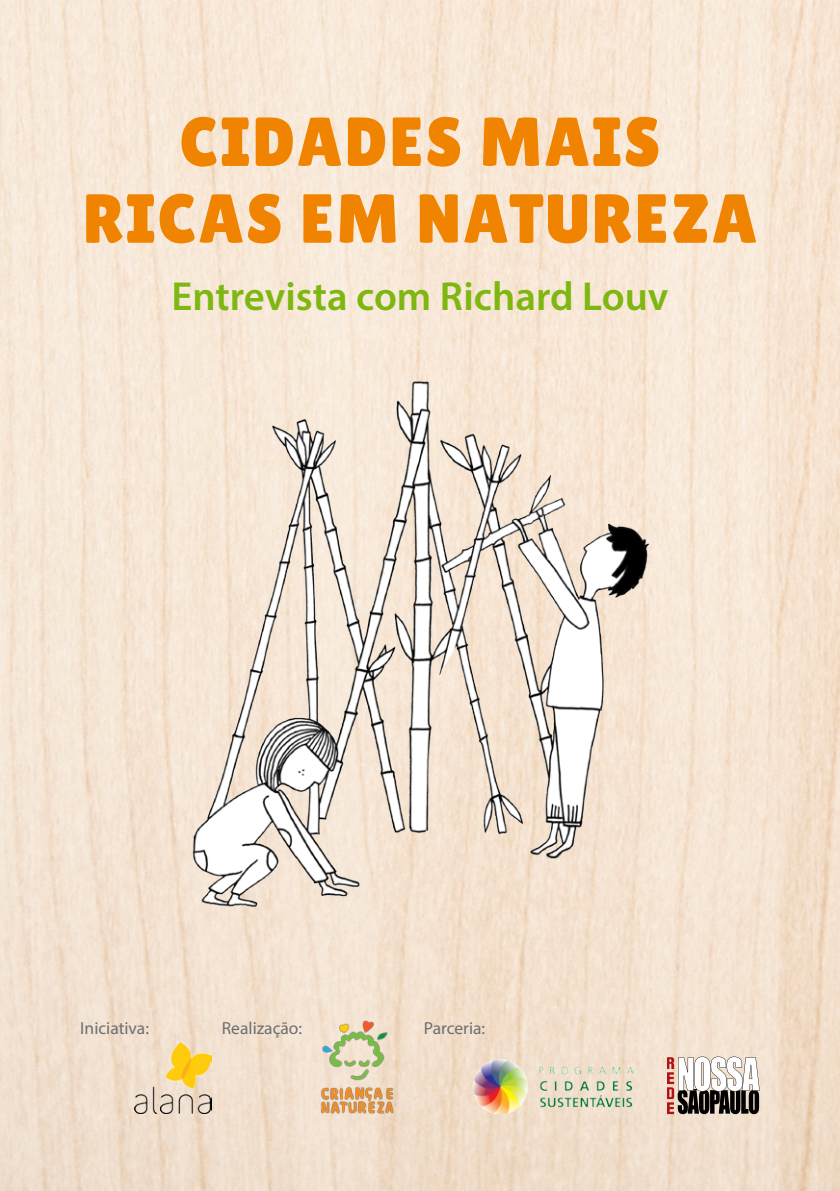
<style>
.page{position:relative;width:840px;height:1191px;background:#fff}
.page>*{position:absolute;margin:0;border:0;box-sizing:border-box;transform-origin:0 0}
.t1{font:69.2px/76.8px "Lilita One";letter-spacing:.03em;color:#f08400;text-align:center}
.t2{font:600 40.6px "Myriad Pro";color:#7eb712}
.t3{font:17.4px "Myriad Pro";color:#6d6e71}
</style>
<div class="page">
<img style="left:0;top:0;width:839px;height:1191px">
<img style="left:185px;top:374px;width:469px;height:541px">
<img style="left:320px;top:1020px;width:73px;height:94px">
<img style="left:135px;top:1042px;width:77px;height:71px">
<img style="left:472px;top:1059px;width:160px;height:54px">
<svg style="left:666px;top:1056px;width:93px;height:58px"></svg>
<h1 class="t1" style="left:83px;top:103px;width:675px">CIDADES MAIS<br>RICAS EM NATUREZA</h1>
<h2 class="t2" style="left:171px;top:270px;width:498px">Entrevista com Richard Louv</h2>
<p class="t3" style="left:80px;top:1017px;width:70px">Iniciativa:</p>
<p class="t3" style="left:222px;top:1017px;width:82px">Realização:</p>
<p class="t3" style="left:423px;top:1017px;width:63px">Parceria:</p>
</div>
